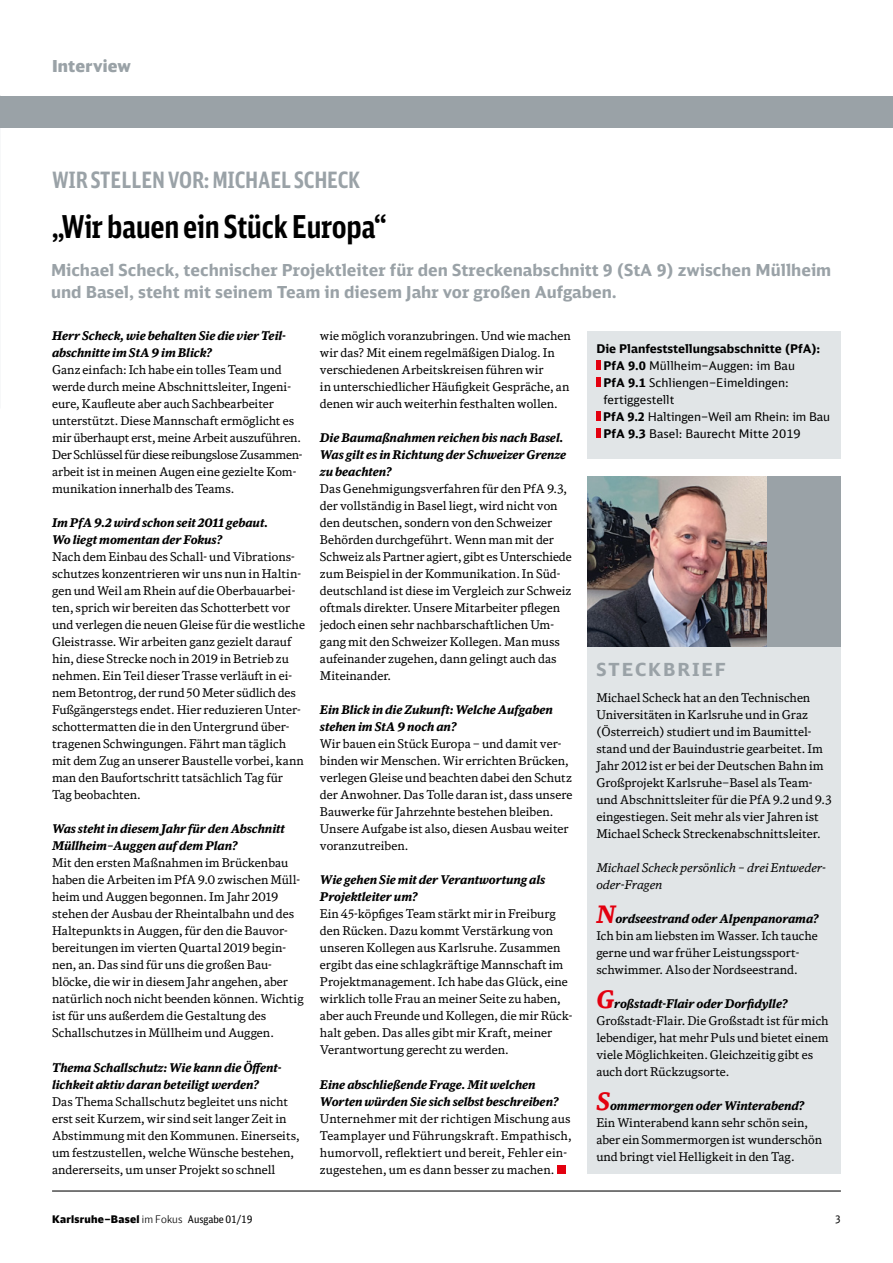
<style>
.page{position:relative;width:893px;height:1263px;background:#fff}
.page>*{position:absolute;margin:0;border:0;box-sizing:border-box;transform-origin:0 0}
.t1{font:700 31.5px "DB Sans Comp";letter-spacing:-.01em;color:#000}
.t2{font:700 22.5px "DB Sans Comp";letter-spacing:-.01em;color:#9aa2a7}
.t3{font:700 18px "DB Sans";letter-spacing:.1em;color:#9aa2a7}
.t4{font:700 16.5px/21.3px "DB Sans";color:#9aa2a7}
.t5{font:900 16.5px "DB Head";letter-spacing:.015em;color:#9aa2a7}
.t6{font:12px/17px "DB News";color:#000}
.t7{font:italic 700 12px/17px "DB News";color:#000}
.t8{font:12px/17px "DB Sans";color:#000}
.t9{font:italic 12px/17px "DB News";color:#000}
.t10{font:900 10.5px "DB Head";letter-spacing:.025em;color:#000}
.t11{font:10.5px "DB Sans Cond";color:#000}
.s1{font-weight:700}
.s2{font-weight:700;font-style:italic;font-size:24px;color:#e3000f}
.s3{font-weight:700;font-style:italic}
.s4{font-weight:300}
.s5{font-family:"DB Sans Cond";font-weight:400}
</style>
<div class="page">
<hr style="left:52px;top:1190px;width:789px;height:1px;background:#000">
<div style="left:557px;top:1165px;width:8px;height:9px;background:#e3000f"></div>
<div style="left:588px;top:629px;width:253px;height:545px;background:#e1e5e7"></div>
<div style="left:588px;top:476px;width:253px;height:170px;background:#9aa2a7"></div>
<img style="left:588px;top:476px;width:178px;height:170px">
<div style="left:588px;top:332px;width:253px;height:127px;background:#e1e5e7"></div>
<hr style="left:596px;top:360px;width:4px;height:10px;background:#e3000f">
<hr style="left:596px;top:377px;width:4px;height:10px;background:#e3000f">
<hr style="left:596px;top:411px;width:4px;height:10px;background:#e3000f">
<hr style="left:596px;top:428px;width:4px;height:10px;background:#e3000f">
<div style="left:0;top:96px;width:893px;height:32px;background:#9aa2a7"></div>
<h3 class="t5" style="left:52px;top:56px;width:80px">Interview</h3>
<h2 class="t2" style="left:52px;top:166px;width:310px">WIR STELLEN VOR: MICHAEL SCHECK</h2>
<h1 class="t1" style="left:52px;top:207px;width:336px">„Wir bauen ein Stück Europa“</h1>
<h3 class="t4" style="left:51px;top:259px;width:782px">Michael Scheck, technischer Projektleiter für den Streckenabschnitt 9 (StA 9) zwischen Müllheim und Basel, steht mit seinem Team in diesem Jahr vor großen Aufgaben.</h3>
<p class="t6" style="left:320px;top:327px;width:252px">wie möglich voranzubringen. Und wie machen wir das? Mit einem regelmäßigen Dialog. In verschiedenen Arbeitskreisen führen wir<br>in unterschiedlicher Häufigkeit Gespräche, an denen wir auch weiterhin festhalten wollen.</p>
<p class="t7" style="left:320px;top:429px;width:248px">Die Baumaßnahmen reichen bis nach Basel.<br>Was gilt es in Richtung der Schweizer Grenze zu beachten?</p>
<p class="t6" style="left:320px;top:480px;width:253px">Das Genehmigungsverfahren für den PfA 9.3, der vollständig in Basel liegt, wird nicht von den deutschen, sondern von den Schweizer Behörden durchgeführt. Wenn man mit der Schweiz als Partner agiert, gibt es Unterschiede zum Beispiel in der Kommunikation. In Süd&shy;deutschland ist diese im Vergleich zur Schweiz oftmals direkter. Unsere Mitarbeiter pflegen jedoch einen sehr nachbarschaftlichen Um&shy;gang mit den Schweizer Kollegen. Man muss aufeinander zugehen, dann gelingt auch das Miteinander.</p>
<p class="t7" style="left:320px;top:701px;width:234px">Ein Blick in die Zukunft: Welche Aufgaben stehen im StA 9 noch an?</p>
<p class="t6" style="left:320px;top:735px;width:254px">Wir bauen ein Stück Europa – und damit ver&shy;binden wir Menschen. Wir errichten Brücken, verlegen Gleise und beachten dabei den Schutz der Anwohner. Das Tolle daran ist, dass unsere Bauwerke für Jahrzehnte bestehen bleiben.<br>Unsere Aufgabe ist also, diesen Ausbau weiter voranzutreiben.</p>
<p class="t7" style="left:320px;top:871px;width:227px">Wie gehen Sie mit der Verantwortung als<br>Projektleiter um?</p>
<p class="t6" style="left:320px;top:905px;width:254px">Ein 45-köpfiges Team stärkt mir in Freiburg den Rücken. Dazu kommt Verstärkung von unseren Kollegen aus Karlsruhe. Zusammen ergibt das eine schlagkräftige Mannschaft im Projektmanagement. Ich habe das Glück, eine wirklich tolle Frau an meiner Seite zu haben, aber auch Freunde und Kollegen, die mir Rück&shy;halt geben. Das alles gibt mir Kraft, meiner Verantwortung gerecht zu werden.</p>
<p class="t7" style="left:320px;top:1075px;width:240px">Eine abschließende Frage. Mit welchen<br>Worten würden Sie sich selbst beschreiben?</p>
<p class="t6" style="left:320px;top:1109px;width:253px">Unternehmer mit der richtigen Mischung aus Teamplayer und Führungskraft. Empathisch, humorvoll, reflektiert und bereit, Fehler ein&shy;zugestehen, um es dann besser zu machen.</p>
<p class="t7" style="left:52px;top:327px;width:235px">Herr Scheck, wie behalten Sie die vier Teil&shy;abschnitte im StA 9 im Blick?</p>
<p class="t6" style="left:52px;top:361px;width:252px">Ganz einfach: Ich habe ein tolles Team und werde durch meine Abschnittsleiter, Ingeni&shy;eure, Kaufleute aber auch Sachbearbeiter unterstützt. Diese Mannschaft ermöglicht es mir überhaupt erst, meine Arbeit auszuführen.<br>Der Schlüssel für diese reibungslose Zusammen&shy;arbeit ist in meinen Augen eine gezielte Kom&shy;munikation innerhalb des Teams.</p>
<p class="t7" style="left:52px;top:514px;width:217px">Im PfA 9.2 wird schon seit 2011 gebaut.<br>Wo liegt momentan der Fokus?</p>
<p class="t6" style="left:52px;top:548px;width:254px">Nach dem Einbau des Schall- und Vibrations&shy;schutzes konzentrieren wir uns nun in Haltin&shy;gen und Weil am Rhein auf die Oberbauarbei&shy;ten, sprich wir bereiten das Schotterbett vor und verlegen die neuen Gleise für die westliche Gleistrasse. Wir arbeiten ganz gezielt darauf hin, diese Strecke noch in 2019 in Betrieb zu nehmen. Ein Teil dieser Trasse verläuft in ei&shy;nem Betontrog, der rund 50 Meter südlich des Fußgängerstegs endet. Hier reduzieren Unter&shy;schottermatten die in den Untergrund über&shy;tragenen Schwingungen. Fährt man täglich mit dem Zug an unserer Baustelle vorbei, kann man den Baufortschritt tatsächlich Tag für Tag beobachten.</p>
<p class="t7" style="left:52px;top:820px;width:234px">Was steht in diesem Jahr für den Abschnitt<br>Müllheim–Auggen auf dem Plan?</p>
<p class="t6" style="left:52px;top:854px;width:253px">Mit den ersten Maßnahmen im Brückenbau haben die Arbeiten im PfA 9.0 zwischen Müll&shy;heim und Auggen begonnen. Im Jahr 2019 stehen der Ausbau der Rheintalbahn und des Haltepunkts in Auggen, für den die Bauvor&shy;bereitungen im vierten Quartal 2019 begin&shy;nen, an. Das sind für uns die großen Bau&shy;blöcke, die wir in diesem Jahr angehen, aber natürlich noch nicht beenden können. Wichtig ist für uns außerdem die Gestaltung des Schallschutzes in Müllheim und Auggen.</p>
<p class="t7" style="left:52px;top:1058px;width:231px">Thema Schallschutz: Wie kann die Öffent&shy;lichkeit aktiv daran beteiligt werden?</p>
<p class="t6" style="left:52px;top:1092px;width:249px">Das Thema Schallschutz begleitet uns nicht erst seit Kurzem, wir sind seit langer Zeit in Abstimmung mit den Kommunen. Einerseits, um festzustellen, welche Wünsche bestehen, andererseits, um unser Projekt so schnell</p>
<p class="t8" style="left:603px;top:340px;width:228px;text-indent:-7px"><span class="s1">Die Planfeststellungsabschnitte (PfA):<br>PfA 9.0</span> Müllheim–Auggen: im Bau<br><span class="s1">PfA 9.1</span> Schliengen–Eimeldingen: fertiggestellt<br><span class="s1">PfA 9.2</span> Haltingen–Weil am Rhein: im Bau <span class="s1">PfA 9.3</span> Basel: Baurecht Mitte 2019</p>
<h3 class="t3" style="left:596px;top:658px;width:131px">STECKBRIEF</h3>
<p class="t6" style="left:596px;top:689px;width:237px">Michael Scheck hat an den Technischen Universitäten in Karlsruhe und in Graz (Österreich) studiert und im Baumittel&shy;stand und der Bauindustrie gearbeitet. Im Jahr 2012 ist er bei der Deutschen Bahn im Großprojekt Karlsruhe–Basel als Team&shy;und Abschnittsleiter für die PfA 9.2 und 9.3 eingestiegen. Seit mehr als vier Jahren ist Michael Scheck Streckenabschnittsleiter.</p>
<p class="t9" style="left:596px;top:859px;width:231px">Michael Scheck persönlich – drei Entweder&shy;oder-Fragen</p>
<p class="t6" style="left:596px;top:910px;width:224px"><span class="s2">N</span><span class="s3">ordseestrand oder Alpenpanorama?<br></span>Ich bin am liebsten im Wasser. Ich tauche gerne und war früher Leistungssport&shy;schwimmer. Also der Nordseestrand.</p>
<p class="t6" style="left:596px;top:995px;width:234px"><span class="s2">G</span><span class="s3">roßstadt-Flair oder Dorfidylle?<br></span>Großstadt-Flair. Die Großstadt ist für mich lebendiger, hat mehr Puls und bietet einem viele Möglichkeiten. Gleichzeitig gibt es auch dort Rückzugsorte.</p>
<p class="t6" style="left:596px;top:1097px;width:227px"><span class="s2">S</span><span class="s3">ommermorgen oder Winterabend?<br></span>Ein Winterabend kann sehr schön sein, aber ein Sommermorgen ist wunderschön und bringt viel Helligkeit in den Tag.</p>
<p class="t10" style="left:52px;top:1212px;width:202px">Karlsruhe–Basel <span class="s4">im Fokus</span> <span class="s5">Ausgabe 01/19</span></p>
<p class="t11" style="left:835px;top:1212px;width:7px">3</p>
</div>
